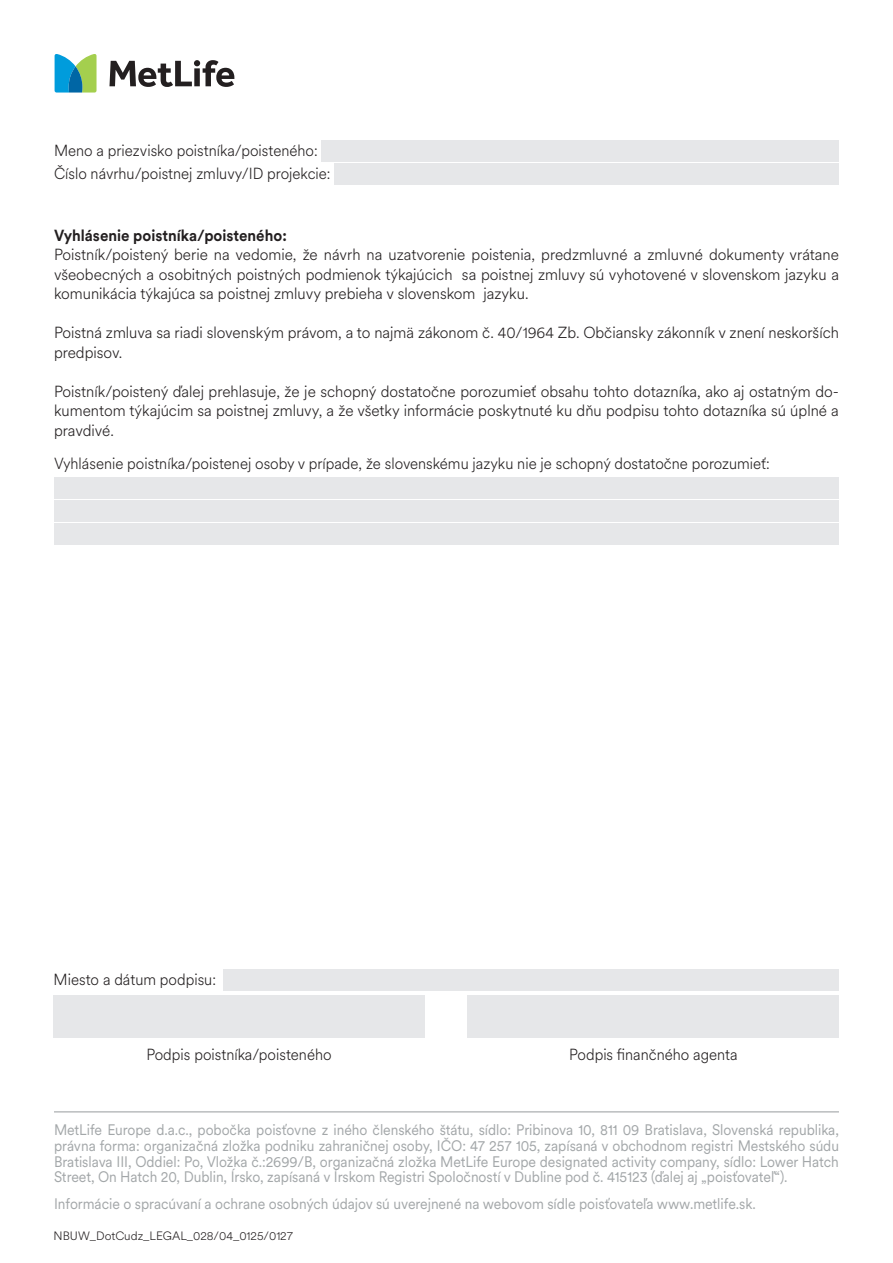
<style>
.page{position:relative;width:893px;height:1263px;background:#fff}
.page>*{position:absolute;margin:0;border:0;box-sizing:border-box;transform-origin:0 0}
.t1{font:300 15.9px/19.5px "Met Life Circular";color:#231f20;text-align:justify;scale:.96 1}
.t2{font:300 15.9px/23.4px "Met Life Circular";color:#231f20;scale:.94 1}
.t3{font:700 15.9px "Met Life Circular";color:#231f20;scale:.94 1}
.t4{font:15.15px/15.8px "Met Life Circular";letter-spacing:-.005em;color:#a3a7a9;text-align:justify;scale:.92 1}
.t5{font:300 12px "Met Life Circular";color:#231f20}
</style>
<div class="page">
<div style="left:54px;top:477px;width:785px;height:21px;background:#e6e7e9"></div>
<div style="left:54px;top:500px;width:785px;height:22px;background:#e6e7e9"></div>
<div style="left:54px;top:524px;width:785px;height:21px;background:#e6e7e9"></div>
<div style="left:322px;top:140px;width:517px;height:22px;background:#e6e7e9"></div>
<div style="left:334px;top:164px;width:505px;height:21px;background:#e6e7e9"></div>
<div style="left:54px;top:995px;width:371px;height:43px;background:#e6e7e9"></div>
<div style="left:468px;top:995px;width:371px;height:43px;background:#e6e7e9"></div>
<div style="left:224px;top:969px;width:615px;height:22px;background:#e6e7e9"></div>
<hr style="left:54px;top:1111px;width:785px;height:1px;background:#a3a7a9">
<svg style="left:109px;top:60px;width:125px;height:27px"></svg>
<svg style="left:55px;top:54px;width:42px;height:39px;background:#5cb2a5"></svg>
<p class="t2" style="left:54px;top:138px;width:296px">Meno a priezvisko poistníka/poisteného:<br>Číslo návrhu/poistnej zmluvy/ID projekcie:</p>
<p class="t3" style="left:54px;top:224px;width:249px">Vyhlásenie poistníka/poisteného:</p>
<p class="t1" style="left:54px;top:244px;width:819px">Poistník/poistený berie na vedomie, že návrh na uzatvorenie poistenia, predzmluvné a zmluvné dokumenty vrátane všeobecných a osobitných poistných podmienok týkajúcich sa poistnej zmluvy sú vyhotovené v slovenskom jazyku a komunikácia týkajúca sa poistnej zmluvy prebieha v slovenskom jazyku.</p>
<p class="t1" style="left:54px;top:322px;width:819px">Poistná zmluva sa riadi slovenským právom, a to najmä zákonom č. 40/1964 Zb. Občiansky zákonník v znení neskorších predpisov.</p>
<p class="t1" style="left:54px;top:381px;width:819px">Poistník/poistený ďalej prehlasuje, že je schopný dostatočne porozumieť obsahu tohto dotazníka, ako aj ostatným do&shy;kumentom týkajúcim sa poistnej zmluvy, a že všetky informácie poskytnuté ku dňu podpisu tohto dotazníka sú úplné a pravdivé.</p>
<p class="t2" style="left:54px;top:451px;width:763px">Vyhlásenie poistníka/poistenej osoby v prípade, že slovenskému jazyku nie je schopný dostatočne porozumieť:</p>
<p class="t2" style="left:54px;top:967px;width:174px">Miesto a dátum podpisu:</p>
<p class="t2" style="left:147px;top:1042px;width:198px">Podpis poistníka/poisteného</p>
<p class="t2" style="left:569px;top:1042px;width:181px">Podpis finančného agenta</p>
<p class="t4" style="left:54px;top:1121px;width:855px">MetLife Europe d.a.c., pobočka poisťovne z iného členského štátu, sídlo: Pribinova 10, 811 09 Bratislava, Slovenská republika, právna forma: organizačná zložka podniku zahraničnej osoby, IČO: 47 257 105, zapísaná v obchodnom registri Mestského súdu Bratislava III, Oddiel: Po, Vložka č.:2699/B, organizačná zložka MetLife Europe designated activity company, sídlo: Lower Hatch Street, On Hatch 20, Dublin, Írsko, zapísaná v Írskom Registri Spoločností v Dubline pod č. 415123 (ďalej aj „poisťovateľ“).</p>
<p class="t4" style="left:54px;top:1195px;width:764px">Informácie o spracúvaní a ochrane osobných údajov sú uverejnené na webovom sídle poisťovateľa www.metlife.sk.</p>
<p class="t5" style="left:54px;top:1228px;width:241px">NBUW_DotCudz_LEGAL_028/04_0125/0127</p>
</div>
